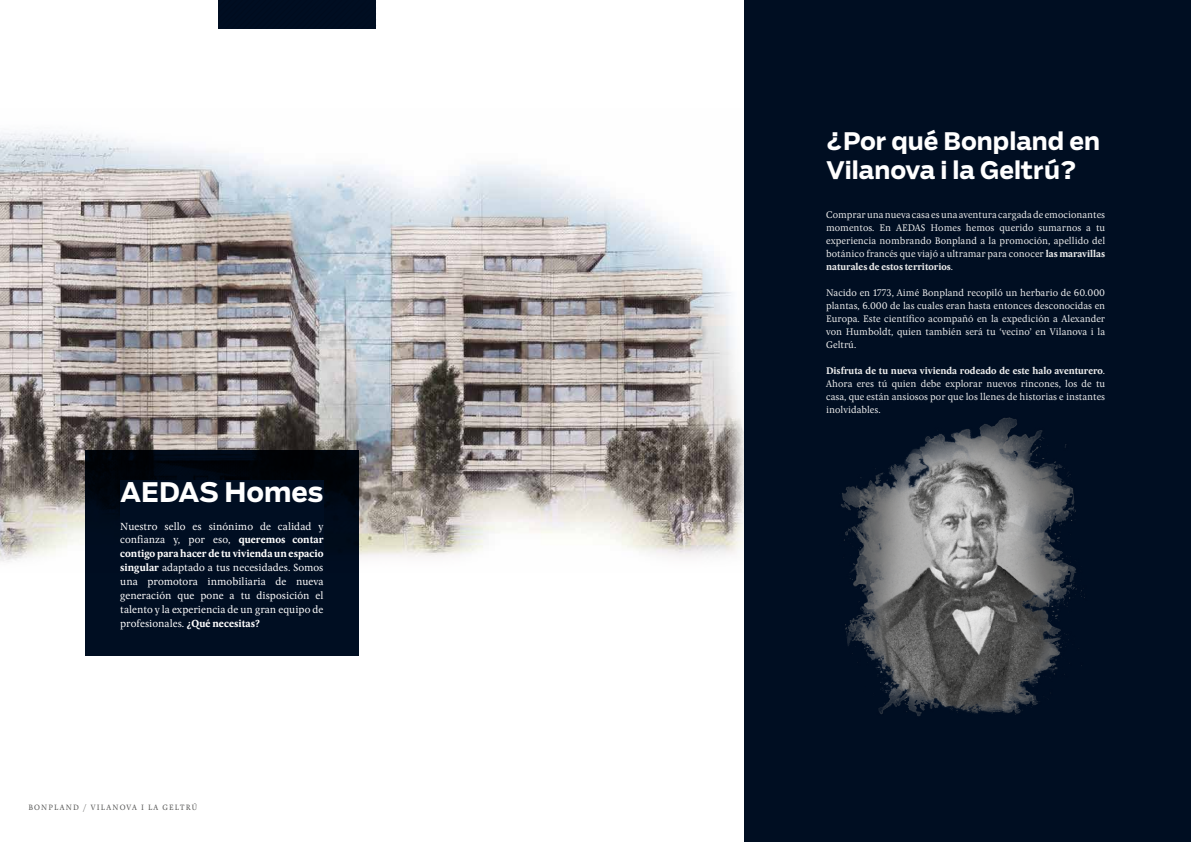
<style>
.page{position:relative;width:1191px;height:842px;background:#fff}
.page>*{position:absolute;margin:0;border:0;box-sizing:border-box;transform-origin:0 0}
.t1{font:700 26.8px "Salvo Sans";color:#fff}
.t2{font:700 24px/28.8px "Salvo Sans";color:#fff}
.t3{font:10.7px/13.9px "Pona";color:#fff;text-align:justify}
.t4{font:10px/13px "Pona";color:#ededed;text-align:justify}
.t5{font:8px "Pona";letter-spacing:.15em;color:#575756}
.s1{font-weight:700}
</style>
<div class="page">
<img style="left:0;top:132px;width:744px;height:430px">
<div style="left:218px;top:0;width:158px;height:29px;background:#000e22"></div>
<div style="left:85px;top:450px;width:274px;height:205px;background:linear-gradient(to bottom,#00050d,#001129)"></div>
<div style="left:120px;top:480px;width:203px;height:147px;background:#000e22"></div>
<div style="left:744px;top:0;width:447px;height:842px;background:#000e22"></div>
<img style="left:841px;top:417px;width:244px;height:299px">
<h1 class="t1" style="left:120px;top:473px;width:205px">AEDAS Homes</h1>
<p class="t3" style="left:120px;top:519px;width:205px">Nuestro sello es sinónimo de calidad y confianza y, por eso, <span class="s1">queremos contar contigo para hacer de tu vivienda un espacio singular</span> adaptado a tus necesidades. Somos una promotora inmobiliaria de nueva generación que pone a tu disposición el talento y la experiencia de un gran equipo de profesionales. <span class="s1">¿Qué necesitas?</span></p>
<p class="t5" style="left:28px;top:802px;width:170px">BONPLAND / VILANOVA I LA GELTRÚ</p>
<h2 class="t2" style="left:826px;top:127px;width:275px">¿Por qué Bonpland en<br>Vilanova i la Geltrú?</h2>
<p class="t4" style="left:826px;top:209px;width:280px">Comprar una nueva casa es una aventura cargada de emocionantes momentos. En AEDAS Homes hemos querido sumarnos a tu experiencia nombrando Bonpland a la promoción, apellido del botánico francés que viajó a ultramar para conocer <span class="s1">las maravillas naturales de estos territorios</span>.</p>
<p class="t4" style="left:826px;top:287px;width:281px">Nacido en 1773, Aimé Bonpland recopiló un herbario de 60.000 plantas, 6.000 de las cuales eran hasta entonces desconocidas en Europa. Este científico acompañó en la expedición a Alexander von Humboldt, quien también será tu ‘vecino’ en Vilanova i la Geltrú.</p>
<p class="t4" style="left:826px;top:365px;width:281px"><span class="s1">Disfruta de tu nueva vivienda rodeado de este halo aventurero</span>.<br>Ahora eres tú quien debe explorar nuevos rincones, los de tu casa, que están ansiosos por que los llenes de historias e instantes inolvidables.</p>
</div>
